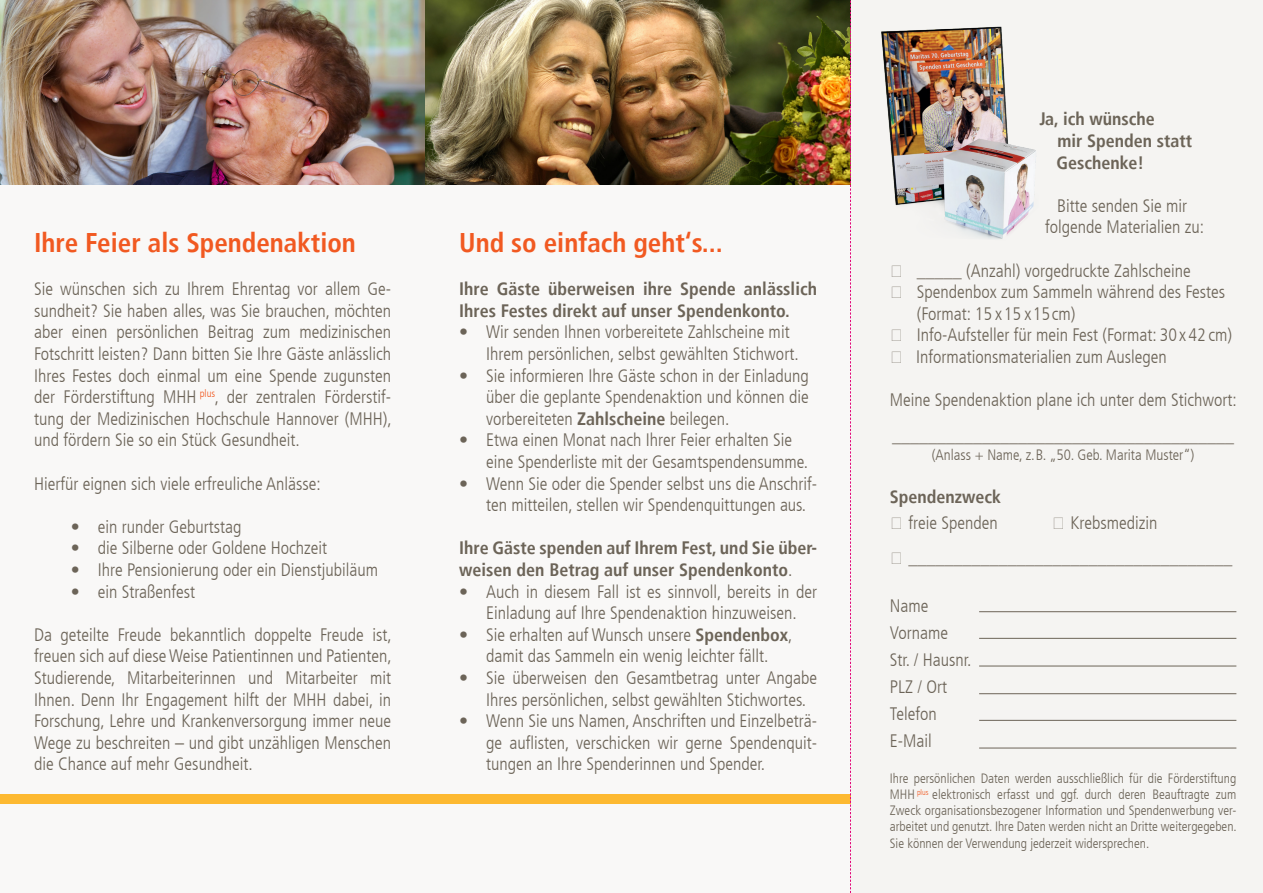
<style>
.page{position:relative;width:1263px;height:893px;background:#f9f8f7}
.page>*{position:absolute;margin:0;border:0;box-sizing:border-box;transform-origin:0 0}
.t1{font:700 condensed 27px "Frutiger LT";color:#f15921}
.t2{font:300 condensed 18px/21.6px "Frutiger LT";color:#6c6458}
.t3{font:700 condensed 18px/21.6px "Frutiger LT";color:#6c6458}
.t4{font:300 condensed 15px "Frutiger LT";color:#6c6458}
.t5{font:300 condensed 13.5px/16.2px "Frutiger LT";color:#6c6458;text-align:justify}
.s1{font-weight:700}
.s2{font-weight:300}
</style>
<div class="page">
<img style="left:0;top:0;width:850px;height:185px">
<div style="left:0;top:794px;width:850px;height:9px;background:#fdb931"></div>
<div style="left:851px;top:0;width:412px;height:893px;background:#f2f1ee"></div>
<hr style="left:979px;top:611px;width:257px;height:1px;background:#6c6458">
<hr style="left:979px;top:638px;width:257px;height:1px;background:#6c6458">
<hr style="left:979px;top:666px;width:257px;height:1px;background:#6c6458">
<hr style="left:979px;top:693px;width:257px;height:1px;background:#6c6458">
<hr style="left:979px;top:720px;width:257px;height:1px;background:#6c6458">
<hr style="left:979px;top:748px;width:257px;height:1px;background:#6c6458">
<img style="left:881px;top:26px;width:155px;height:213px">
<svg style="left:850px;top:0;width:1px;height:893px"></svg>
<h1 class="t1" style="left:34px;top:227px;width:323px">Ihre Feier als Spendenaktion</h1>
<p class="t2" style="left:34px;top:278px;width:359px;text-align:justify">Sie wünschen sich zu Ihrem Ehrentag vor allem Ge&shy;sundheit? Sie haben alles, was Sie brauchen, möchten aber einen persönlichen Beitrag zum medizinischen Fotschritt leisten? Dann bitten Sie Ihre Gäste anlässlich Ihres Festes doch einmal um eine Spende zugunsten der Förderstiftung MHH <sup>plus</sup>, der zentralen Förderstif&shy;tung der Medizinischen Hochschule Hannover (MHH), und fördern Sie so ein Stück Gesundheit.</p>
<p class="t2" style="left:34px;top:473px;width:288px">Hierfür eignen sich viele erfreuliche Anlässe:</p>
<p class="t2" style="left:71px;top:516px;width:172px">• ein runder Geburtstag</p>
<p class="t2" style="left:71px;top:538px;width:258px">• die Silberne oder Goldene Hochzeit</p>
<p class="t2" style="left:71px;top:559px;width:309px">• Ihre Pensionierung oder ein Dienstjubiläum</p>
<p class="t2" style="left:71px;top:581px;width:126px">• ein Straßenfest</p>
<p class="t2" style="left:34px;top:624px;width:359px;text-align:justify">Da geteilte Freude bekanntlich doppelte Freude ist, freuen sich auf diese Weise Patientinnen und Patienten, Studierende, Mitarbeiterinnen und Mitarbeiter mit Ihnen. Denn Ihr Engagement hilft der MHH dabei, in Forschung, Lehre und Krankenversorgung immer neue Wege zu beschreiten – und gibt unzähligen Menschen die Chance auf mehr Gesundheit.</p>
<h1 class="t1" style="left:459px;top:227px;width:265px">Und so einfach geht‘s...</h1>
<p class="t3" style="left:459px;top:278px;width:359px">Ihre Gäste überweisen ihre Spende anlässlich<br>Ihres Festes direkt auf unser Spendenkonto.</p>
<p class="t2" style="left:486px;top:322px;width:314px;text-indent:-27px">• Wir senden Ihnen vorbereitete Zahlscheine mit<br>Ihrem persönlichen, selbst gewählten Stichwort.</p>
<p class="t2" style="left:486px;top:365px;width:324px;text-align:justify;text-indent:-27px">• Sie informieren Ihre Gäste schon in der Einladung über die geplante Spendenaktion und können die vorbereiteten <span class="s1">Zahlscheine</span> beilegen.</p>
<p class="t2" style="left:486px;top:430px;width:323px;text-indent:-27px">• Etwa einen Monat nach Ihrer Feier erhalten Sie eine Spenderliste mit der Gesamtspendensumme.</p>
<p class="t2" style="left:486px;top:473px;width:332px;text-indent:-27px">• Wenn Sie oder die Spender selbst uns die Anschrif&shy;ten mitteilen, stellen wir Spendenquittungen aus.</p>
<p class="t3" style="left:459px;top:537px;width:359px">Ihre Gäste spenden auf Ihrem Fest, und Sie über&shy;weisen den Betrag auf unser Spendenkonto<span class="s2">.</span></p>
<p class="t2" style="left:459px;top:581px;width:359px;text-align:center">• Auch in diesem Fall ist es sinnvoll, bereits in der<br>Einladung auf Ihre Spendenaktion hinzuweisen.</p>
<p class="t2" style="left:459px;top:624px;width:335px;text-align:center">• Sie erhalten auf Wunsch unsere <span class="s1">Spendenbox</span>, damit das Sammeln ein wenig leichter fällt.</p>
<p class="t2" style="left:486px;top:667px;width:332px;text-indent:-27px">• Sie überweisen den Gesamtbetrag unter Angabe<br>Ihres persönlichen, selbst gewählten Stichwortes.</p>
<p class="t2" style="left:486px;top:710px;width:332px;text-align:justify;text-indent:-27px">• Wenn Sie uns Namen, Anschriften und Einzelbeträ&shy;ge auflisten, verschicken wir gerne Spendenquit&shy;tungen an Ihre Spenderinnen und Spender.</p>
<p class="t3" style="left:1056px;top:108px;width:137px;text-indent:-17px">Ja, ich wünsche<br>mir Spenden statt<br>Geschenke!</p>
<p class="t2" style="left:1045px;top:195px;width:160px;text-align:center">Bitte senden Sie mir folgende Materialien zu:</p>
<p class="t2" style="left:916px;top:260px;width:318px">_____ (Anzahl) vorgedruckte Zahlscheine Spendenbox zum Sammeln während des Festes (Format: 15 x15 x15cm)<br>Info-Aufsteller für mein Fest (Format: 30 x 42 cm)<br>Informationsmaterialien zum Auslegen</p>
<p class="t2" style="left:890px;top:382px;width:348px;line-height:36px">Meine Spendenaktion plane ich unter dem Stichwort: ______________________________________</p>
<p class="t4" style="left:932px;top:446px;width:264px">(Anlass + Name, z. B. „50. Geb. Marita Muster“)</p>
<p class="t3" style="left:890px;top:486px;width:113px">Spendenzweck</p>
<p class="t2" style="left:908px;top:512px;width:91px">freie Spenden</p>
<p class="t2" style="left:908px;top:506px;width:325px;line-height:34.3px;text-indent:162px">Krebsmedizin ____________________________________</p>
<p class="t2" style="left:890px;top:593px;width:83px;line-height:27px">Name<br>Vorname<br>Str. / Hausnr.<br>PLZ / Ort<br>Telefon<br>E-Mail</p>
<p class="t5" style="left:890px;top:770px;width:349px">Ihre persönlichen Daten werden ausschließlich für die Förderstiftung MHH <sup>plus</sup> elektronisch erfasst und ggf. durch deren Beauftragte zum Zweck organisationsbezogener Information und Spendenwerbung ver&shy;arbeitet und genutzt. Ihre Daten werden nicht an Dritte weitergegeben.<br>Sie können der Verwendung jederzeit widersprechen.</p>
</div>
